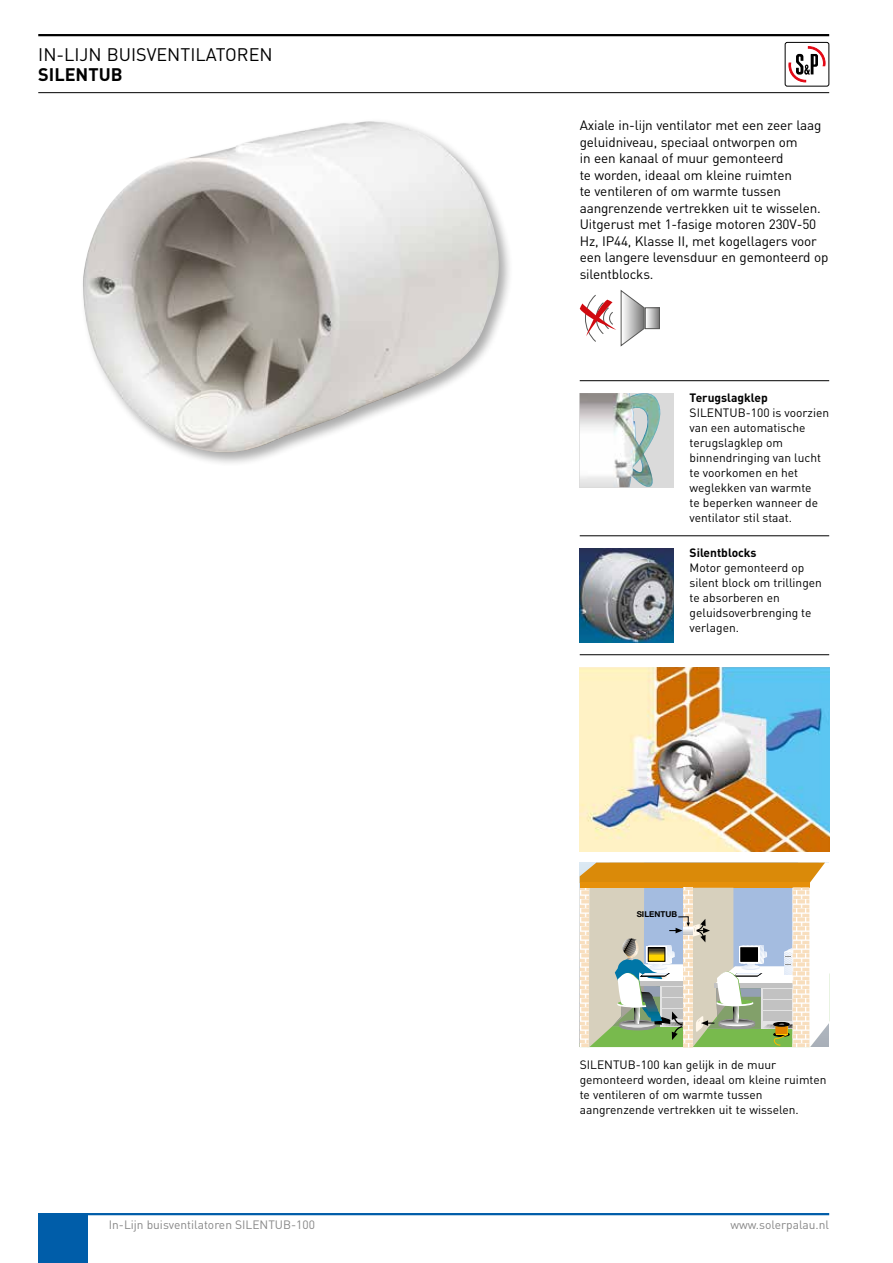
<style>
.page{position:relative;width:893px;height:1263px;background:#fff}
.page>*{position:absolute;margin:0;border:0;box-sizing:border-box;transform-origin:0 0}
.t1{font:18px "DIN";color:#000}
.t2{font:700 18px "DIN";color:#000}
.t3{font:13.5px/16.5px "DIN";letter-spacing:-.01em;color:#000}
.t4{font:12px/15px "DIN";color:#000}
.t5{font:12px "DIN";color:#878787}
.t6{font:700 12px "DIN";color:#000}
.t7{font:700 8.1px "Helvetica Neue";color:#000}
</style>
<div class="page">
<hr style="left:38px;top:34px;width:791px;height:2px;background:#000">
<hr style="left:38px;top:92px;width:791px;height:1px;background:#000">
<svg style="left:788px;top:47px;width:38px;height:36px"></svg>
<div style="left:785px;top:42px;width:44px;height:44px;border:1px solid #000;border-radius:2px"></div>
<hr style="left:38px;top:1213px;width:791px;height:2px;background:#005da9">
<div style="left:38px;top:1214px;width:49px;height:49px;background:#005da9"></div>
<hr style="left:580px;top:380px;width:249px;height:1px;background:#000">
<div style="left:580px;top:393px;width:94px;height:94px;background:#dadada"></div>
<img style="left:580px;top:393px;width:90px;height:95px">
<img style="left:580px;top:548px;width:94px;height:94px">
<hr style="left:580px;top:535px;width:249px;height:1px;background:#000">
<hr style="left:580px;top:654px;width:249px;height:1px;background:#000">
<svg style="left:647px;top:310px;width:11px;height:17px"></svg>
<div style="left:645px;top:308px;width:15px;height:21px;border:1px solid #575756"></div>
<svg style="left:579px;top:290px;width:66px;height:57px"></svg>
<img style="left:83px;top:121px;width:427px;height:340px">
<img style="left:580px;top:667px;width:249px;height:184px">
<svg style="left:580px;top:863px;width:249px;height:184px"></svg>
<h1 class="t1" style="left:38px;top:43px;width:236px">IN-LIJN BUISVENTILATOREN</h1>
<h1 class="t2" style="left:38px;top:62px;width:86px">SILENTUB</h1>
<p class="t3" style="left:580px;top:117px;width:250px">Axiale in-lijn ventilator met een zeer laag geluidniveau, speciaal ontworpen om<br>in een kanaal of muur gemonteerd<br>te worden, ideaal om kleine ruimten<br>te ventileren of om warmte tussen aangrenzende vertrekken uit te wisselen.<br>Uitgerust met 1-fasige motoren 230V-50<br>Hz, IP44, Klasse II, met kogellagers voor een langere levensduur en gemonteerd op silentblocks.</p>
<p class="t6" style="left:690px;top:390px;width:80px">Terugslagklep</p>
<p class="t4" style="left:690px;top:405px;width:141px">SILENTUB-100 is voorzien van een automatische terugslagklep om binnendringing van lucht te voorkomen en het weglekken van warmte<br>te beperken wanneer de ventilator stil staat.</p>
<p class="t6" style="left:690px;top:545px;width:69px">Silentblocks</p>
<p class="t4" style="left:690px;top:560px;width:134px">Motor gemonteerd op silent block om trillingen te absorberen en geluidsoverbrenging te verlagen.</p>
<p class="t7" style="left:637px;top:908px;width:42px">SILENTUB</p>
<p class="t4" style="left:580px;top:1057px;width:248px">SILENTUB-100 kan gelijk in de muur gemonteerd worden, ideaal om kleine ruimten te ventileren of om warmte tussen aangrenzende vertrekken uit te wisselen.</p>
<p class="t5" style="left:109px;top:1217px;width:208px">In-Lijn buisventilatoren SILENTUB-100</p>
<p class="t5" style="left:730px;top:1217px;width:100px">www.solerpalau.nl</p>
</div>
